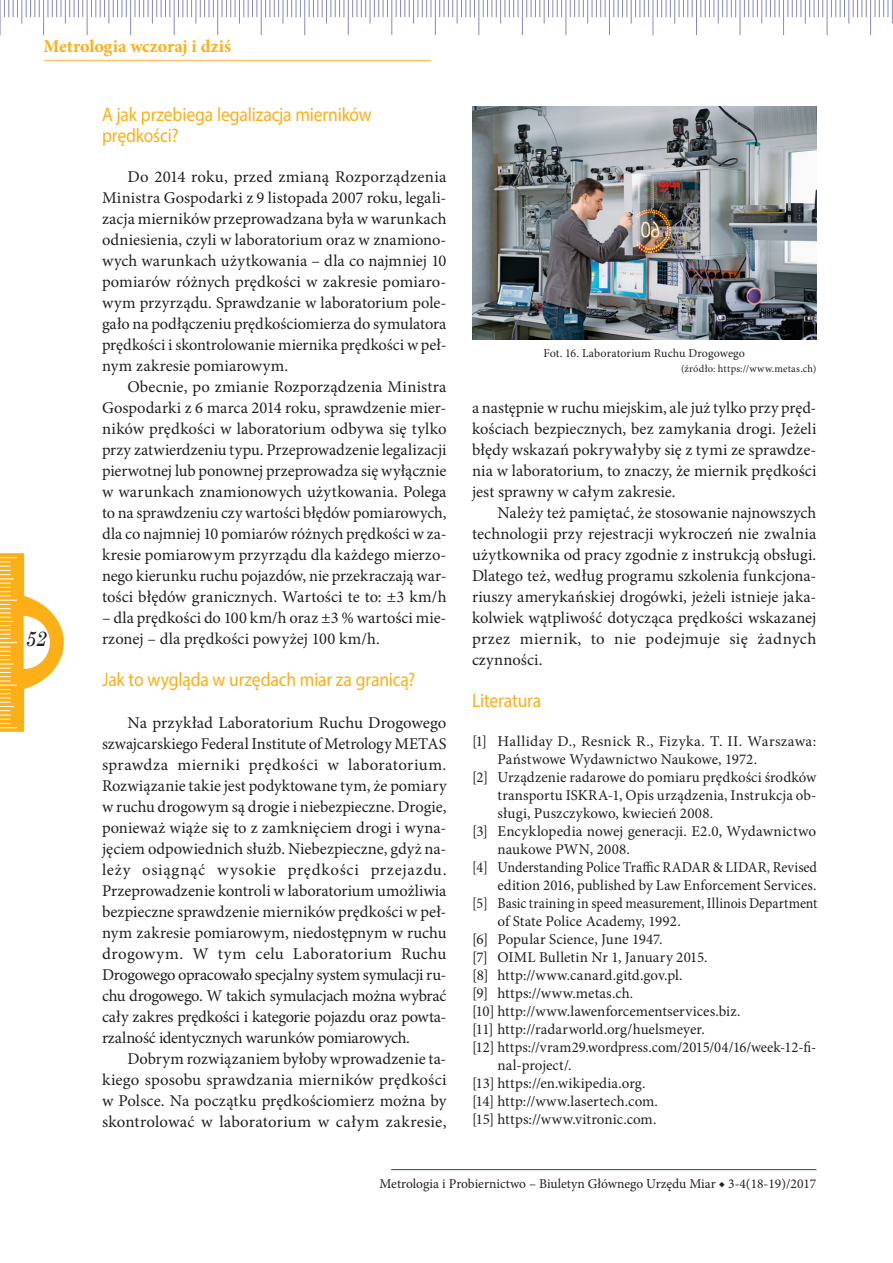
<style>
.page{position:relative;width:893px;height:1263px;background:#fff}
.page>*{position:absolute;margin:0;border:0;box-sizing:border-box;transform-origin:0 0}
.t1{font:italic 21px "Century Schoolbook";color:#231f20;scale:.9 1}
.śródtyt-podtyt{font:19.5px/21px "Myriad Pro";letter-spacing:-.01em;color:#fcaf17;scale:.9 1}
.t2{font:700 18px "Minion Pro";letter-spacing:-.005em;color:#fcaf17}
.teksty{font:16.5px/21px "Minion Pro";letter-spacing:.005em;color:#231f20;text-align:justify}
.literatura{font:15px/18px "Minion Pro";letter-spacing:.005em;color:#231f20}
.literatura-2{font:15px/18px "Minion Pro";letter-spacing:.005em;color:#231f20;text-align:right;scale:.94 1}
.literatura-3{font:15px/18px "Minion Pro";letter-spacing:.005em;color:#231f20;scale:.93 1}
.t3{font:13.5px "Minion Pro";color:#231f20}
.podpis_zdjęć{font:12px "Minion Pro";letter-spacing:.005em;color:#231f20}
.podpis_zdjęć-2{font:10.5px "Minion Pro";letter-spacing:.02em;color:#231f20}
</style>
<div class="page">
<hr style="left:44px;top:60px;width:387px;height:1px;background:#fec566">
<hr style="left:391px;top:1169px;width:425px;height:1px;background:#25408f">
<svg style="left:0;top:553px;width:64px;height:179px"></svg>
<img style="left:472px;top:106px;width:344px;height:234px">
<svg style="left:875px;top:0;width:18px;height:24px"></svg>
<hr style="left:870px;top:0;width:1px;height:35px;background:#8889bb">
<svg style="left:831px;top:0;width:36px;height:24px"></svg>
<hr style="left:827px;top:0;width:1px;height:35px;background:#8889bb">
<svg style="left:788px;top:0;width:35px;height:24px"></svg>
<hr style="left:783px;top:0;width:1px;height:35px;background:#8889bb">
<svg style="left:744px;top:0;width:36px;height:24px"></svg>
<hr style="left:740px;top:0;width:1px;height:35px;background:#8889bb">
<svg style="left:701px;top:0;width:35px;height:24px"></svg>
<hr style="left:696px;top:0;width:1px;height:35px;background:#8889bb">
<svg style="left:657px;top:0;width:36px;height:24px"></svg>
<hr style="left:653px;top:0;width:1px;height:35px;background:#8889bb">
<svg style="left:613px;top:0;width:36px;height:24px"></svg>
<hr style="left:609px;top:0;width:1px;height:35px;background:#8889bb">
<svg style="left:570px;top:0;width:36px;height:24px"></svg>
<hr style="left:566px;top:0;width:1px;height:35px;background:#8889bb">
<svg style="left:526px;top:0;width:36px;height:24px"></svg>
<hr style="left:522px;top:0;width:1px;height:35px;background:#8889bb">
<svg style="left:483px;top:0;width:36px;height:24px"></svg>
<hr style="left:479px;top:0;width:1px;height:35px;background:#8889bb">
<svg style="left:439px;top:0;width:36px;height:24px"></svg>
<hr style="left:435px;top:0;width:1px;height:35px;background:#8889bb">
<svg style="left:396px;top:0;width:36px;height:24px"></svg>
<hr style="left:392px;top:0;width:1px;height:35px;background:#8889bb">
<svg style="left:352px;top:0;width:36px;height:24px"></svg>
<hr style="left:348px;top:0;width:1px;height:35px;background:#8889bb">
<svg style="left:309px;top:0;width:36px;height:24px"></svg>
<hr style="left:304px;top:0;width:1px;height:35px;background:#8889bb">
<svg style="left:265px;top:0;width:36px;height:24px"></svg>
<hr style="left:261px;top:0;width:1px;height:35px;background:#8889bb">
<svg style="left:222px;top:0;width:36px;height:24px"></svg>
<hr style="left:217px;top:0;width:1px;height:35px;background:#8889bb">
<svg style="left:178px;top:0;width:36px;height:24px"></svg>
<hr style="left:174px;top:0;width:1px;height:35px;background:#8889bb">
<svg style="left:135px;top:0;width:36px;height:24px"></svg>
<hr style="left:130px;top:0;width:1px;height:35px;background:#8889bb">
<svg style="left:91px;top:0;width:36px;height:24px"></svg>
<hr style="left:87px;top:0;width:1px;height:35px;background:#8889bb">
<svg style="left:48px;top:0;width:36px;height:24px"></svg>
<hr style="left:43px;top:0;width:1px;height:35px;background:#8889bb">
<svg style="left:4px;top:0;width:36px;height:24px"></svg>
<hr style="left:0;top:0;width:1px;height:35px;background:#8889bb">
<p class="t2" style="left:43px;top:34px;width:189px">Metrologia wczoraj i dziś</p>
<p class="t1" style="left:25px;top:622px;width:25px">52</p>
<p class="śródtyt-podtyt" style="left:102px;top:104px;width:301px">A jak przebiega legalizacja mierników prędkości?</p>
<p class="teksty" style="left:102px;top:166px;width:346px;text-indent:26px">Do 2014 roku, przed zmianą Rozporządzenia Ministra Gospodarki z 9 listopada 2007 roku, legali&shy;zacja mierników przeprowadzana była w warunkach odniesienia, czyli w laboratorium oraz w znamiono&shy;wych warunkach użytkowania – dla co najmniej 10 pomiarów różnych prędkości w zakresie pomiaro&shy;wym przyrządu. Sprawdzanie w laboratorium pole&shy;gało na podłączeniu prędkościomierza do symulatora prędkości i skontrolowanie miernika prędkości w peł&shy;nym zakresie pomiarowym.</p>
<p class="teksty" style="left:102px;top:376px;width:346px;text-indent:26px">Obecnie, po zmianie Rozporządzenia Ministra Gospodarki z 6 marca 2014 roku, sprawdzenie mier&shy;ników prędkości w laboratorium odbywa się tylko przy zatwierdzeniu typu. Przeprowadzenie legalizacji pierwotnej lub ponownej przeprowadza się wyłącznie w warunkach znamionowych użytkowania. Polega to na sprawdzeniu czy wartości błędów pomiarowych, dla co najmniej 10 pomiarów różnych prędkości w za&shy;kresie pomiarowym przyrządu dla każdego mierzo&shy;nego kierunku ruchu pojazdów, nie przekraczają war&shy;tości błędów granicznych. Wartości te to: ±3 km/h</p>
<p class="teksty" style="left:102px;top:607px;width:346px">– dla prędkości do 100 km/h oraz ±3 % wartości mie&shy;rzonej – dla prędkości powyżej 100 km/h.</p>
<p class="śródtyt-podtyt" style="left:102px;top:669px;width:350px">Jak to wygląda w urzędach miar za granicą?</p>
<p class="teksty" style="left:102px;top:712px;width:346px;text-indent:26px">Na przykład Laboratorium Ruchu Drogowego szwajcarskiego Federal Institute of Metrology METAS sprawdza mierniki prędkości w laboratorium.<br>Rozwiązanie takie jest podyktowane tym, że pomiary w ruchu drogowym są drogie i niebezpieczne. Drogie, ponieważ wiąże się to z zamknięciem drogi i wyna&shy;jęciem odpowiednich służb. Niebezpieczne, gdyż na&shy;leży osiągnąć wysokie prędkości przejazdu.<br>Przeprowadzenie kontroli w laboratorium umożliwia bezpieczne sprawdzenie mierników prędkości w peł&shy;nym zakresie pomiarowym, niedostępnym w ruchu drogowym. W tym celu Laboratorium Ruchu Drogowego opracowało specjalny system symulacji ru&shy;chu drogowego. W takich symulacjach można wybrać cały zakres prędkości i kategorie pojazdu oraz powta&shy;rzalność identycznych warunków pomiarowych.</p>
<p class="teksty" style="left:102px;top:1048px;width:346px;text-indent:26px">Dobrym rozwiązaniem byłoby wprowadzenie ta&shy;kiego sposobu sprawdzania mierników prędkości w Polsce. Na początku prędkościomierz można by skontrolować w laboratorium w całym zakresie,</p>
<p class="podpis_zdjęć" style="left:543px;top:345px;width:203px">Fot. 16. Laboratorium Ruchu Drogowego</p>
<p class="podpis_zdjęć-2" style="left:681px;top:362px;width:137px">(źródło: https://www.metas.ch)</p>
<p class="teksty" style="left:472px;top:397px;width:346px">a następnie w ruchu miejskim, ale już tylko przy pręd&shy;kościach bezpiecznych, bez zamykania drogi. Jeżeli błędy wskazań pokrywałyby się z tymi ze sprawdze&shy;nia w laboratorium, to znaczy, że miernik prędkości jest sprawny w całym zakresie.</p>
<p class="teksty" style="left:472px;top:502px;width:346px;text-indent:26px">Należy też pamiętać, że stosowanie najnowszych technologii przy rejestracji wykroczeń nie zwalnia użytkownika od pracy zgodnie z instrukcją obsługi.<br>Dlatego też, według programu szkolenia funkcjona&shy;riuszy amerykańskiej drogówki, jeżeli istnieje jaka&shy;kolwiek wątpliwość dotycząca prędkości wskazanej przez miernik, to nie podejmuje się żadnych czynności.</p>
<p class="śródtyt-podtyt" style="left:472px;top:690px;width:79px">Literatura</p>
<p class="literatura" style="left:497px;top:732px;width:320px;text-indent:-26px">[1] Halliday D., Resnick R., Fizyka. T. II. Warszawa:<br>Państwowe Wydawnictwo Naukowe, 1972.</p>
<p class="literatura" style="left:497px;top:768px;width:320px;text-align:justify;text-indent:-26px">[2] Urządzenie radarowe do pomiaru prędkości środków transportu ISKRA-1, Opis urządzenia, Instrukcja ob&shy;sługi, Puszczykowo, kwiecień 2008.</p>
<p class="literatura" style="left:497px;top:822px;width:320px;text-indent:-26px">[3] Encyklopedia nowej generacji. E2.0, Wydawnictwo naukowe PWN, 2008.</p>
<p class="literatura-2" style="left:472px;top:858px;width:369px">[4] Understanding Police Traffic RADAR &amp; LIDAR, Revised edition 2016, published by Law Enforcement Services.</p>
<p class="literatura-3" style="left:497px;top:894px;width:345px;text-indent:-26px">[5] Basic training in speed measurement, Illinois Department of State Police Academy, 1992.</p>
<p class="literatura" style="left:472px;top:930px;width:192px">[6] Popular Science, June 1947.</p>
<p class="literatura" style="left:472px;top:948px;width:237px">[7] OIML Bulletin Nr 1, January 2015.</p>
<p class="literatura" style="left:472px;top:966px;width:212px">[8] http://www.canard.gitd.gov.pl.</p>
<p class="literatura" style="left:472px;top:984px;width:163px">[9] https://www.metas.ch.</p>
<p class="literatura" style="left:472px;top:1002px;width:270px">[10] http://www.lawenforcementservices.biz.</p>
<p class="literatura" style="left:472px;top:1020px;width:234px">[11] http://radarworld.org/huelsmeyer.</p>
<p class="literatura" style="left:497px;top:1038px;width:320px;text-indent:-26px">[12] https://vram29.wordpress.com/2015/04/16/week-12-fi&shy;nal-project/.</p>
<p class="literatura" style="left:472px;top:1074px;width:175px">[13] https://en.wikipedia.org.</p>
<p class="literatura" style="left:472px;top:1092px;width:188px">[14] http://www.lasertech.com.</p>
<p class="literatura" style="left:472px;top:1110px;width:186px">[15] https://www.vitronic.com.</p>
<p class="t3" style="left:380px;top:1175px;width:438px">Metrologia i Probiernictwo – Biuletyn Głównego Urzędu Miar ◆ 3-4(18-19)/2017</p>
</div>
